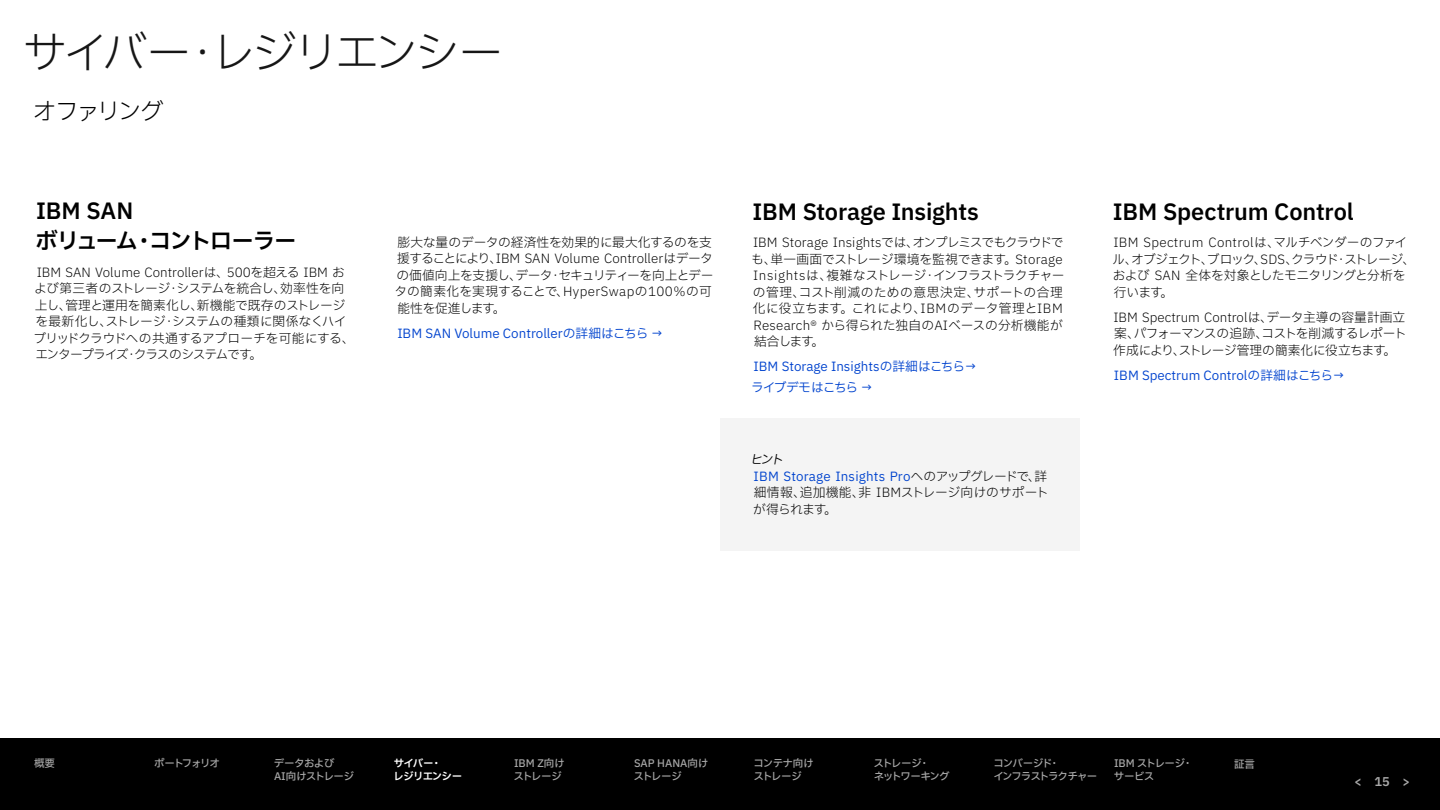
<style>
.page{position:relative;width:1440px;height:810px;background:#fff}
.page>*{position:absolute;margin:0;border:0;box-sizing:border-box;transform-origin:0 0}
.t1{font:300 45px "IBM Plex Sans JP";letter-spacing:-.09em;color:#161616}
.t2{font:300 24px "IBM Plex Sans JP";letter-spacing:-.12em;color:#000}
.t3{font:22.5px "IBM Plex Sans JP Sm Bld";letter-spacing:-.015em;color:#000}
.t4{font:22.5px/30px "IBM Plex Sans JP Sm Bld";letter-spacing:-.05em;color:#000}
.Body{font:300 12.75px/16.5px "IBM Plex Sans JP";letter-spacing:-.005em;color:#000}
.Arrows{font:12.75px "IBM Plex Sans JP";color:#0043ce}
.Arrows-2{font:12.75px "IBM Plex Sans JP";letter-spacing:-.075em;color:#0043ce}
.t5{font:12.75px "IBM Plex Sans Sm Bld";color:#a8a8a8}
.t6{font:italic 12.75px "IBM Plex Sans JP";color:#000}
.t7{font:10.5px/12.6px "IBM Plex Sans JP Medm";letter-spacing:-.06em;color:#a8a8a8}
.t8{font:10.5px/12.6px "IBM Plex Sans JP Medm";letter-spacing:-.1em;color:#a8a8a8}
.t9{font:10.5px/12.6px "IBM Plex Sans JP Medm";color:#a8a8a8}
.t10{font:10.5px/12.6px "IBM Plex Sans JP Medm";letter-spacing:-.09em;color:#a8a8a8}
.t11{font:10.5px/12.6px "IBM Plex Sans JP Sm Bld";letter-spacing:-.075em;color:#fff}
.t12{font:10.5px/12.6px "IBM Plex Sans JP Medm";letter-spacing:-.015em;color:#a8a8a8}
.t13{font:10.5px "IBM Plex Sans JP Medm";letter-spacing:-.13em;color:#a8a8a8}
.s1{font-weight:400;color:#0043ce}
</style>
<div class="page">
<div style="left:720px;top:419px;width:360px;height:132px;background:#f4f4f4"></div>
<div style="left:0;top:738px;width:1440px;height:72px;background:#000"></div>
<h1 class="t1" style="left:22px;top:21px;width:482px">サイバー・レジリエンシー</h1>
<h2 class="t2" style="left:33px;top:94px;width:133px">オファリング</h2>
<h3 class="t4" style="left:35px;top:194px;width:263px">IBM SAN<br>ボリューム・コントローラー</h3>
<p class="Body" style="left:33px;top:263px;width:323px">IBM SAN Volume Controllerは、500を超える IBM および第三者のストレージ・システムを統合し、効率性を向上し、管理と運用を簡素化し、新機能で既存のストレージを最新化し、ストレージ・システムの種類に関係なくハイブリッドクラウドへの共通するアプローチを可能にする、エンタープライズ・クラスのシステムです。</p>
<p class="Body" style="left:394px;top:233px;width:321px;text-align:justify">膨大な量のデータの経済性を効果的に最大化するのを支援することにより、IBM SAN Volume Controllerはデータの価値向上を支援し、データ・セキュリティーを向上とデータの簡素化を実現することで、HyperSwapの100%の可能性を促進します。</p>
<p class="Arrows" style="left:397px;top:324px;width:268px">IBM SAN Volume Controllerの詳細はこちら →</p>
<h3 class="t3" style="left:753px;top:195px;width:228px">IBM Storage Insights</h3>
<p class="Body" style="left:751px;top:234px;width:315px">IBM Storage Insightsでは、オンプレミスでもクラウドでも、単一画面でストレージ環境を監視できます。Storage<br>Insightsは、複雑なストレージ・インフラストラクチャーの管理、コスト削減のための意思決定、サポートの合理化に役立ちます。これにより、IBMのデータ管理とIBM<br>Research® から得られた独自のAIベースの分析機能が結合します。</p>
<p class="Arrows" style="left:754px;top:357px;width:225px">IBM Storage Insightsの詳細はこちら→</p>
<p class="Arrows-2" style="left:751px;top:378px;width:124px">ライブデモはこちら →</p>
<h5 class="t6" style="left:750px;top:451px;width:38px">ヒント</h5>
<p class="Body" style="left:753px;top:467px;width:297px"><span class="s1">IBM Storage Insights Pro</span>へのアップグレードで、詳細情報、追加機能、非 IBMストレージ向けのサポートが得られます。</p>
<h3 class="t3" style="left:1113px;top:195px;width:242px">IBM Spectrum Control</h3>
<p class="Body" style="left:1112px;top:234px;width:305px">IBM Spectrum Controlは、マルチベンダーのファイル、オブジェクト、ブロック、SDS、クラウド・ストレージ、および SAN 全体を対象としたモニタリングと分析を行います。</p>
<p class="Body" style="left:1113px;top:308px;width:295px;text-align:justify">IBM Spectrum Controlは、データ主導の容量計画立案、パフォーマンスの追跡、コストを削減するレポート作成により、ストレージ管理の簡素化に役立ちます。</p>
<p class="Arrows" style="left:1114px;top:366px;width:233px">IBM Spectrum Controlの詳細はこちら→</p>
<p class="t7" style="left:34px;top:756px;width:22px">概要</p>
<p class="t13" style="left:154px;top:756px;width:68px">ポートフォリオ</p>
<p class="t7" style="left:274px;top:756px;width:82px">データおよび<br>AI向けストレージ</p>
<p class="t11" style="left:394px;top:756px;width:70px">サイバー・<br>レジリエンシー</p>
<p class="t12" style="left:513px;top:756px;width:53px">IBM Z向けストレージ</p>
<p class="t9" style="left:634px;top:756px;width:76px">SAP HANA向けストレージ</p>
<p class="t7" style="left:753px;top:756px;width:62px">コンテナ向けストレージ</p>
<p class="t10" style="left:873px;top:756px;width:78px">ストレージ・<br>ネットワーキング</p>
<p class="t8" style="left:993px;top:756px;width:105px">コンバージド・<br>インフラストラクチャー</p>
<p class="t7" style="left:1114px;top:756px;width:81px">IBM ストレージ・サービス</p>
<p class="t7" style="left:1234px;top:757px;width:22px">証言</p>
<p class="t5" style="left:1354px;top:771px;width:58px">&lt;15&gt;</p>
</div>
